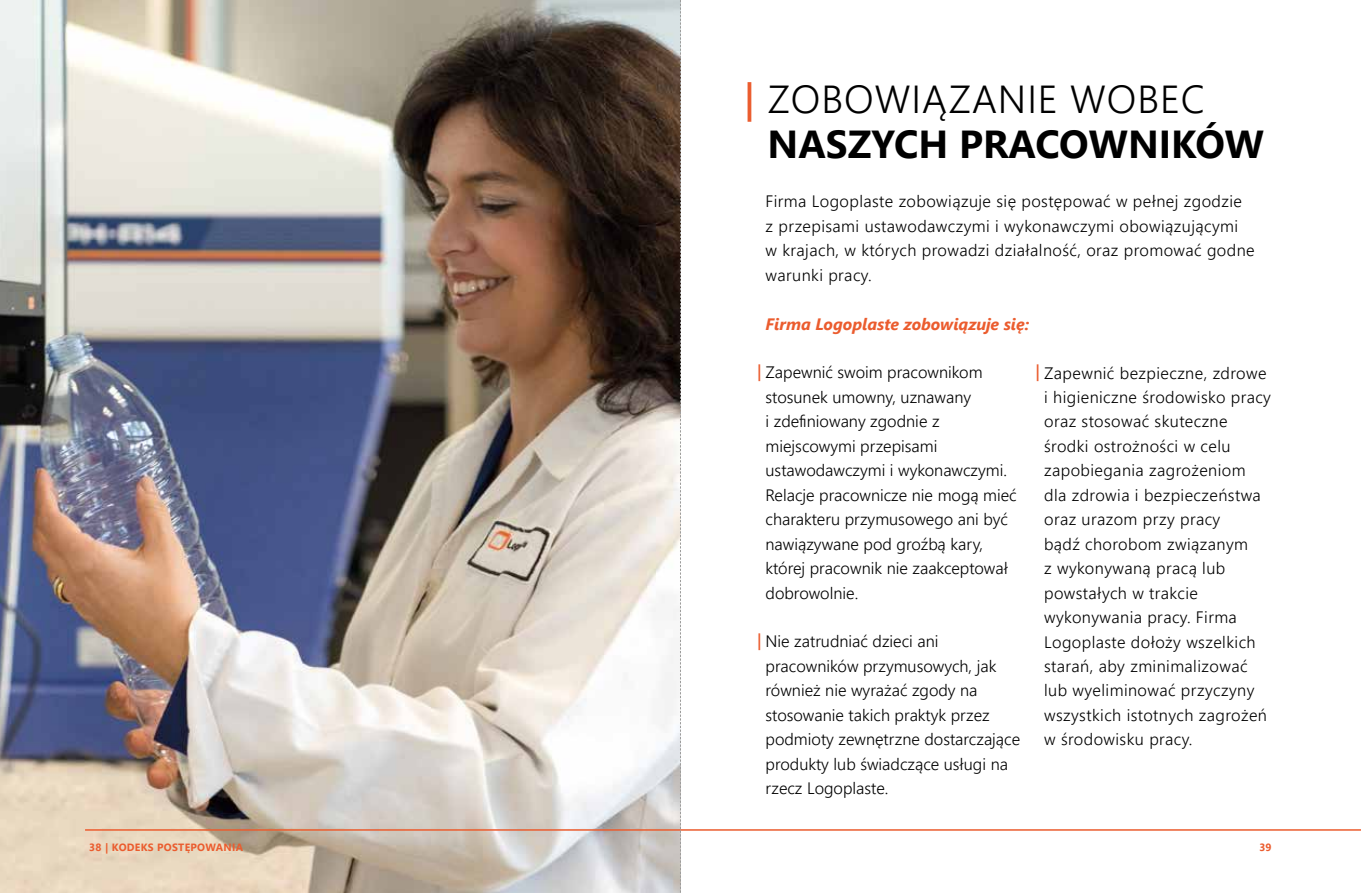
<style>
.page{position:relative;width:1361px;height:893px;background:#fff}
.page>*{position:absolute;margin:0;border:0;box-sizing:border-box;transform-origin:0 0}
.t1{font:700 39px/45px "Segoe UI";color:#000}
.t2{font:300 16.5px/24.5px "Segoe UI";letter-spacing:.025em;color:#000}
.t3{font:300 16.5px/24.5px "Segoe UI";color:#000}
.t4{font:italic 700 16.5px "Segoe UI";color:#eb5c2e}
.t5{font:700 10.5px "Segoe UI";letter-spacing:.025em;color:#eb5c2e}
.s1{font-weight:600;color:#eb5c2e}
.s2{font-weight:300}
</style>
<div class="page">
<img style="left:0;top:0;width:680px;height:893px">
<hr style="left:85px;top:829px;width:595px;height:2px;background:#eb5c2e">
<hr style="left:680px;top:829px;width:681px;height:2px;background:#eb5c2e">
<svg style="left:680px;top:0;width:1px;height:893px"></svg>
<h1 class="t1" style="left:767px;top:77px;width:498px;text-indent:-23px"><span class="s1">|</span> <span class="s2">ZOBOWIĄZANIE WOBEC<br></span>NASZYCH PRACOWNIKÓW</h1>
<p class="t2" style="left:765px;top:189px;width:490px">Firma Logoplaste zobowiązuje się postępować w pełnej zgodzie<br>z przepisami ustawodawczymi i wykonawczymi obowiązującymi<br>w krajach, w których prowadzi działalność, oraz promować godne warunki pracy.</p>
<p class="t4" style="left:765px;top:310px;width:265px">Firma Logoplaste zobowiązuje się:</p>
<p class="t3" style="left:765px;top:360px;width:253px;text-indent:-8px"><span class="s1">|</span> Zapewnić swoim pracownikom stosunek umowny, uznawany<br>i zdefiniowany zgodnie z miejscowymi przepisami ustawodawczymi i wykonawczymi.<br>Relacje pracownicze nie mogą mieć charakteru przymusowego ani być nawiązywane pod groźbą kary, której pracownik nie zaakceptował dobrowolnie.</p>
<p class="t3" style="left:765px;top:629px;width:256px;text-indent:-8px"><span class="s1">|</span> Nie zatrudniać dzieci ani pracowników przymusowych, jak również nie wyrażać zgody na stosowanie takich praktyk przez podmioty zewnętrzne dostarczające produkty lub świadczące usługi na rzecz Logoplaste.</p>
<p class="t2" style="left:1044px;top:360px;width:228px;text-indent:-8px"><span class="s1">|</span> Zapewnić bezpieczne, zdrowe i higieniczne środowisko pracy oraz stosować skuteczne środki ostrożności w celu zapobiegania zagrożeniom dla zdrowia i bezpieczeństwa oraz urazom przy pracy<br>bądź chorobom związanym<br>z wykonywaną pracą lub powstałych w trakcie wykonywania pracy. Firma<br>Logoplaste dołoży wszelkich starań, aby zminimalizować lub wyeliminować przyczyny wszystkich istotnych zagrożeń w środowisku pracy.</p>
<p class="t5" style="left:89px;top:838px;width:155px">38 | KODEKS POSTĘPOWANIA</p>
<p class="t5" style="left:1259px;top:838px;width:14px">39</p>
</div>
